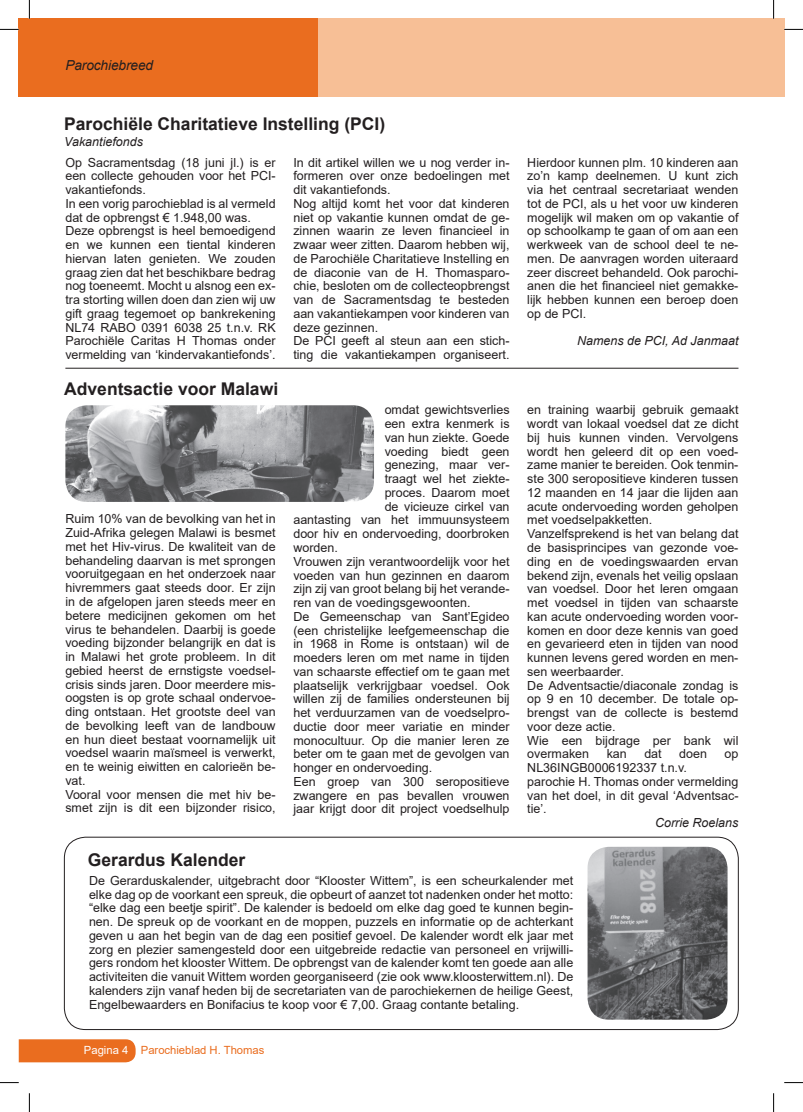
<style>
.page{position:relative;width:803px;height:1112px;background:#fff}
.page>*{position:absolute;margin:0;border:0;box-sizing:border-box;transform-origin:0 0}
.t1{font:700 17.5px "Arial";color:#231f20}
.t2{font:italic 13.75px "Arial";letter-spacing:-.01em;color:#231f20}
.t3{font:12.5px/13.8px "Arial";color:#231f20}
.t4{font:italic 12.5px "Arial";color:#231f20}
.t5{font:11.25px "Arial";color:#ea6d1f}
.s1{color:#fff}
</style>
<div class="page">
<div style="left:64px;top:836px;width:674px;height:193px;border:1px solid #231f20;border-radius:21px"></div>
<div style="left:313px;top:19px;width:471px;height:78px;background:#f7bf96"></div>
<div style="left:19px;top:19px;width:299px;height:78px;background:#ea6d1f"></div>
<div style="left:19px;top:1039px;width:117px;height:23px;background:#ea6d1f"></div>
<hr style="left:65px;top:368px;width:673px;height:1px;background:#231f20">
<img style="left:65px;top:405px;width:309px;height:97px">
<img style="left:587px;top:846px;width:140px;height:173px">
<svg style="left:0;top:29px;width:19px;height:1px"></svg>
<svg style="left:784px;top:29px;width:19px;height:1px"></svg>
<svg style="left:0;top:1082px;width:19px;height:1px"></svg>
<svg style="left:784px;top:1082px;width:19px;height:1px"></svg>
<svg style="left:29px;top:0;width:1px;height:19px"></svg>
<svg style="left:29px;top:1093px;width:1px;height:18px"></svg>
<svg style="left:773px;top:0;width:1px;height:19px"></svg>
<svg style="left:773px;top:1093px;width:1px;height:18px"></svg>
<p class="t2" style="left:65px;top:56px;width:89px">Parochiebreed</p>
<h1 class="t1" style="left:64px;top:112px;width:322px">Parochiële Charitatieve Instelling (PCI)</h1>
<p class="t4" style="left:64px;top:134px;width:80px">Vakantiefonds</p>
<p class="t3" style="left:65px;top:155px;width:212px">Op Sacramentsdag (18 juni jl.) is er een collecte gehouden voor het PCI&shy;vakantiefonds.<br>In een vorig parochieblad is al vermeld dat de opbrengst € 1.948,00 was.<br>Deze opbrengst is heel bemoedigend en we kunnen een tiental kinderen hiervan laten genieten. We zouden graag zien dat het beschikbare bedrag nog toeneemt. Mocht u alsnog een ex&shy;tra storting willen doen dan zien wij uw gift graag tegemoet op bankrekening NL74 RABO 0391 6038 25 t.n.v. RK Parochiële Caritas H Thomas onder vermelding van ‘kindervakantiefonds’.</p>
<h1 class="t1" style="left:64px;top:376px;width:215px">Adventsactie voor Malawi</h1>
<p class="t3" style="left:65px;top:512px;width:212px">Ruim 10% van de bevolking van het in Zuid-Afrika gelegen Malawi is besmet met het Hiv-virus. De kwaliteit van de behandeling daarvan is met sprongen vooruitgegaan en het onderzoek naar hivremmers gaat steeds door. Er zijn in de afgelopen jaren steeds meer en betere medicijnen gekomen om het virus te behandelen. Daarbij is goede voeding bijzonder belangrijk en dat is in Malawi het grote probleem. In dit gebied heerst de ernstigste voedsel&shy;crisis sinds jaren. Door meerdere mis&shy;oogsten is op grote schaal ondervoe&shy;ding ontstaan. Het grootste deel van de bevolking leeft van de landbouw en hun dieet bestaat voornamelijk uit voedsel waarin maïsmeel is verwerkt, en te weinig eiwitten en calorieën be&shy;vat.<br>Vooral voor mensen die met hiv be&shy;smet zijn is dit een bijzonder risico,</p>
<h1 class="t1" style="left:88px;top:847px;width:159px">Gerardus Kalender</h1>
<p class="t3" style="left:293px;top:155px;width:218px">In dit artikel willen we u nog verder in&shy;formeren over onze bedoelingen met dit vakantiefonds.<br>Nog altijd komt het voor dat kinderen niet op vakantie kunnen omdat de ge&shy;zinnen waarin ze leven financieel in zwaar weer zitten. Daarom hebben wij, de Parochiële Charitatieve Instelling en de diaconie van de H. Thomasparo&shy;chie, besloten om de collecteopbrengst van de Sacramentsdag te besteden aan vakantiekampen voor kinderen van deze gezinnen.<br>De PCI geeft al steun aan een stich&shy;ting die vakantiekampen organiseert.</p>
<p class="t3" style="left:527px;top:155px;width:213px;text-align:justify">Hierdoor kunnen plm. 10 kinderen aan zo’n kamp deelnemen. U kunt zich via het centraal secretariaat wenden tot de PCI, als u het voor uw kinderen mogelijk wil maken om op vakantie of op schoolkamp te gaan of om aan een werkweek van de school deel te ne&shy;men. De aanvragen worden uiteraard zeer discreet behandeld. Ook parochi&shy;anen die het financieel niet gemakke&shy;lijk hebben kunnen een beroep doen op de PCI.</p>
<p class="t4" style="left:577px;top:332px;width:163px">Namens de PCI, Ad Janmaat</p>
<p class="t3" style="left:385px;top:403px;width:126px">omdat gewichtsverlies</p>
<p class="t3" style="left:385px;top:416px;width:126px">een extra kenmerk is</p>
<p class="t3" style="left:385px;top:430px;width:126px">van hun ziekte. Goede</p>
<p class="t3" style="left:385px;top:444px;width:126px">voeding biedt geen</p>
<p class="t3" style="left:385px;top:458px;width:126px">genezing, maar ver-</p>
<p class="t3" style="left:385px;top:471px;width:126px">traagt wel het ziekte-</p>
<p class="t3" style="left:385px;top:485px;width:126px">proces. Daarom moet</p>
<p class="t3" style="left:385px;top:499px;width:126px">de vicieuze cirkel van</p>
<p class="t3" style="left:293px;top:513px;width:218px">aantasting van het immuunsysteem</p>
<p class="t3" style="left:293px;top:526px;width:218px">door hiv en ondervoeding, doorbroken</p>
<p class="t3" style="left:293px;top:540px;width:46px">worden.</p>
<p class="t3" style="left:293px;top:554px;width:218px">Vrouwen zijn verantwoordelijk voor het</p>
<p class="t3" style="left:293px;top:568px;width:218px">voeden van hun gezinnen en daarom</p>
<p class="t3" style="left:293px;top:581px;width:218px">zijn zij van groot belang bij het verande-</p>
<p class="t3" style="left:293px;top:595px;width:179px">ren van de voedingsgewoonten.</p>
<p class="t3" style="left:293px;top:609px;width:218px">De Gemeenschap van Sant’Egideo</p>
<p class="t3" style="left:293px;top:623px;width:218px">(een christelijke leefgemeenschap die</p>
<p class="t3" style="left:293px;top:636px;width:218px">in 1968 in Rome is ontstaan) wil de</p>
<p class="t3" style="left:293px;top:650px;width:218px">moeders leren om met name in tijden</p>
<p class="t3" style="left:293px;top:664px;width:218px">van schaarste effectief om te gaan met</p>
<p class="t3" style="left:293px;top:678px;width:218px">plaatselijk verkrijgbaar voedsel. Ook</p>
<p class="t3" style="left:293px;top:691px;width:218px">willen zij de families ondersteunen bij</p>
<p class="t3" style="left:293px;top:705px;width:218px">het verduurzamen van de voedselpro-</p>
<p class="t3" style="left:293px;top:719px;width:218px">ductie door meer variatie en minder</p>
<p class="t3" style="left:293px;top:733px;width:218px">monocultuur. Op die manier leren ze</p>
<p class="t3" style="left:293px;top:746px;width:218px">beter om te gaan met de gevolgen van</p>
<p class="t3" style="left:293px;top:760px;width:140px">honger en ondervoeding.</p>
<p class="t3" style="left:293px;top:774px;width:218px">Een groep van 300 seropositieve</p>
<p class="t3" style="left:293px;top:788px;width:218px">zwangere en pas bevallen vrouwen</p>
<p class="t3" style="left:293px;top:801px;width:218px">jaar krijgt door dit project voedselhulp</p>
<p class="t3" style="left:527px;top:403px;width:213px">en training waarbij gebruik gemaakt wordt van lokaal voedsel dat ze dicht bij huis kunnen vinden. Vervolgens wordt hen geleerd dit op een voed&shy;zame manier te bereiden. Ook tenmin&shy;ste 300 seropositieve kinderen tussen<br>12 maanden en 14 jaar die lijden aan acute ondervoeding worden geholpen met voedselpakketten.<br>Vanzelfsprekend is het van belang dat de basisprincipes van gezonde voe&shy;ding en de voedingswaarden ervan bekend zijn, evenals het veilig opslaan van voedsel. Door het leren omgaan met voedsel in tijden van schaarste kan acute ondervoeding worden voor&shy;komen en door deze kennis van goed en gevarieerd eten in tijden van nood kunnen levens gered worden en men&shy;sen weerbaarder.<br>De Adventsactie/diaconale zondag is op 9 en 10 december. De totale op&shy;brengst van de collecte is bestemd voor deze actie.<br>Wie een bijdrage per bank wil overmaken</p>
<p class="t3" style="left:607px;top:746px;width:22px">kan</p>
<p class="t3" style="left:644px;top:746px;width:19px">dat</p>
<p class="t3" style="left:679px;top:746px;width:29px">doen</p>
<p class="t3" style="left:724px;top:746px;width:15px">op</p>
<p class="t3" style="left:527px;top:760px;width:213px">NL36INGB0006192337 t.n.v.<br>parochie H. Thomas onder vermelding van het doel, in dit geval ‘Adventsac&shy;tie’.</p>
<p class="t4" style="left:655px;top:814px;width:85px">Corrie Roelans</p>
<p class="t3" style="left:89px;top:873px;width:486px;text-align:justify">De Gerarduskalender, uitgebracht door “Klooster Wittem”, is een scheurkalender met elke dag op de voorkant een spreuk, die opbeurt of aanzet tot nadenken onder het motto: “elke dag een beetje spirit”. De kalender is bedoeld om elke dag goed te kunnen begin&shy;nen. De spreuk op de voorkant en de moppen, puzzels en informatie op de achterkant geven u aan het begin van de dag een positief gevoel. De kalender wordt elk jaar met zorg en plezier samengesteld door een uitgebreide redactie van personeel en vrijwilli&shy;gers rondom het klooster Wittem. De opbrengst van de kalender komt ten goede aan alle activiteiten die vanuit Wittem worden georganiseerd (zie ook www.kloosterwittem.nl). De kalenders zijn vanaf heden bij de secretariaten van de parochiekernen de heilige Geest, Engelbewaarders en Bonifacius te koop voor € 7,00. Graag contante betaling.</p>
<p class="t5" style="left:84px;top:1042px;width:182px"><span class="s1">Pagina 4</span> Parochieblad H. Thomas</p>
</div>
